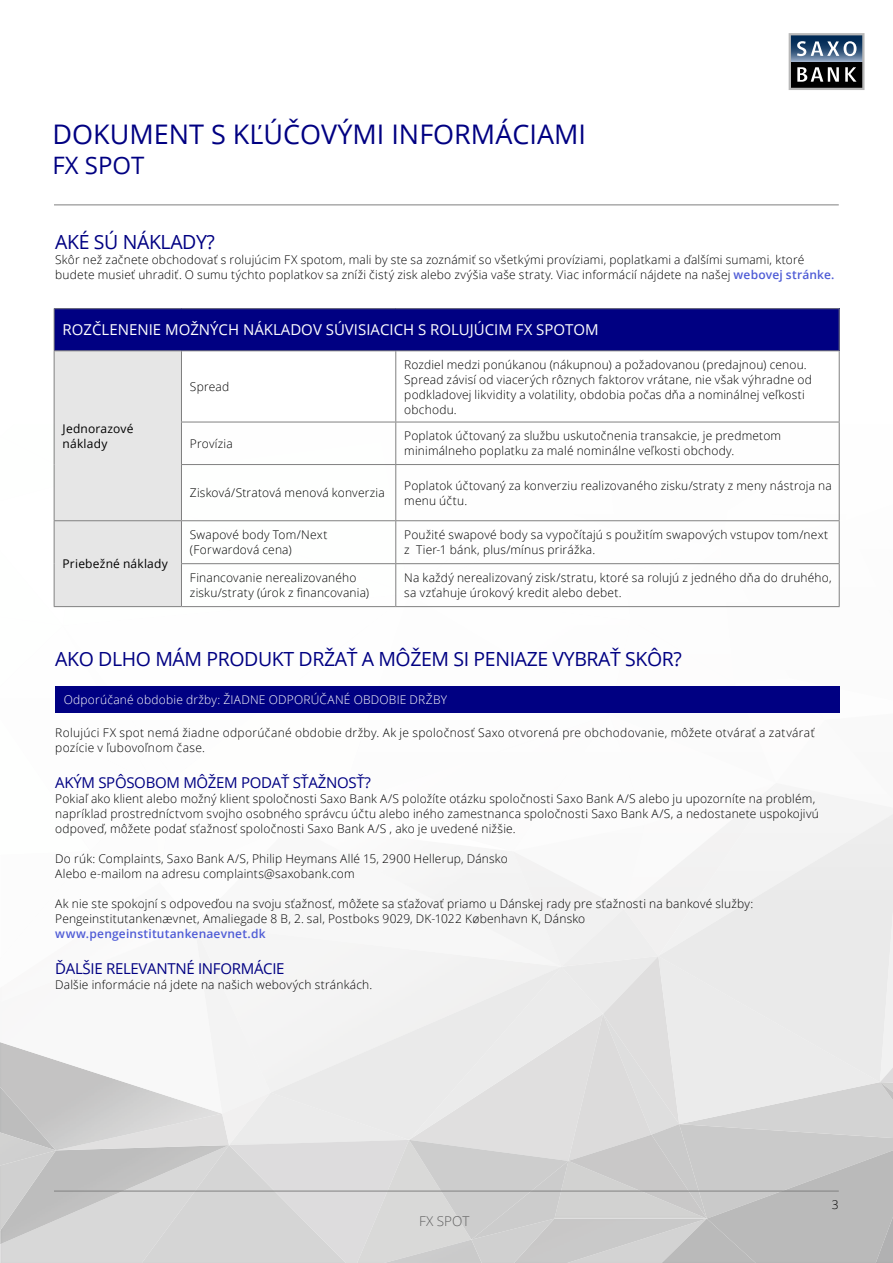
<style>
.page{position:relative;width:893px;height:1263px;background:#fff}
.page>*{position:absolute;margin:0;border:0;box-sizing:border-box;transform-origin:0 0}
.t1{font:27px "Open Sans";color:#000082}
.t2{font:24px "Open Sans";color:#000082}
.t3{font:19.5px "Open Sans";letter-spacing:-.02em;color:#000082}
.t4{font:15px "Open Sans";letter-spacing:-.02em;color:#000082}
.t5{font:15px "Open Sans";color:#fff}
.t6{font:300 13.5px "Open Sans";color:#616161}
.t7{font:300 12px/15px "Open Sans";letter-spacing:.015em;color:#000}
.t8{font:300 12px "Open Sans";letter-spacing:.015em;color:#fff}
.t9{font:12px/15px "Open Sans";letter-spacing:.015em;color:#000}
.t10{font:600 12px "Open Sans";letter-spacing:.015em;color:#4f5cd6}
.s1{font-weight:600;color:#4f5cd6}
</style>
<div class="page">
<img style="left:651px;top:1124px;width:28px;height:10px">
<img style="left:53px;top:400px;width:1px;height:151px">
<img style="left:651px;top:1134px;width:28px;height:27px">
<div style="left:0;top:1244px;width:142px;height:19px;background:#d8d8d8"></div>
<img style="left:0;top:1150px;width:142px;height:94px">
<img style="left:568px;top:1161px;width:111px;height:57px">
<img style="left:568px;top:1124px;width:83px;height:37px">
<div style="left:679px;top:1138px;width:214px;height:80px;background:#cacaca"></div>
<img style="left:880px;top:1083px;width:13px;height:17px">
<div style="left:222px;top:1093px;width:49px;height:52px;background:#f1f0f0"></div>
<img style="left:0;top:1042px;width:222px;height:72px">
<img style="left:142px;top:1145px;width:87px;height:118px">
<div style="left:229px;top:1140px;width:128px;height:123px;background:#dddcdd"></div>
<img style="left:53px;top:437px;width:1px;height:64px">
<div style="left:194px;top:967px;width:77px;height:126px;background:#f4f4f4"></div>
<div style="left:513px;top:851px;width:110px;height:116px;background:#f3f3f3"></div>
<div style="left:357px;top:1140px;width:52px;height:123px;background:#dddcdd"></div>
<img style="left:384px;top:1239px;width:87px;height:24px">
<img style="left:409px;top:1140px;width:159px;height:99px">
<img style="left:471px;top:1239px;width:83px;height:24px">
<div style="left:471px;top:1161px;width:97px;height:78px;background:#cdcdcd"></div>
<img style="left:55px;top:686px;width:98px;height:1px">
<img style="left:0;top:1132px;width:56px;height:18px">
<img style="left:0;top:1150px;width:56px;height:81px">
<img style="left:790px;top:521px;width:55px;height:166px">
<img style="left:662px;top:1218px;width:45px;height:45px">
<img style="left:707px;top:1150px;width:186px;height:113px">
<img style="left:876px;top:1216px;width:17px;height:47px">
<img style="left:174px;top:607px;width:166px;height:80px">
<img style="left:53px;top:551px;width:10px;height:57px">
<div style="left:561px;top:967px;width:42px;height:47px;background:#ebebeb"></div>
<div style="left:561px;top:909px;width:63px;height:58px;background:#f1f0f0"></div>
<img style="left:658px;top:1082px;width:222px;height:42px">
<div style="left:880px;top:911px;width:13px;height:156px;background:#eaeaea"></div>
<img style="left:880px;top:1067px;width:13px;height:16px">
<img style="left:381px;top:489px;width:146px;height:105px">
<img style="left:409px;top:607px;width:222px;height:80px">
<img style="left:610px;top:620px;width:21px;height:63px">
<img style="left:631px;top:783px;width:145px;height:42px">
<img style="left:610px;top:683px;width:166px;height:4px">
<hr style="left:54px;top:1191px;width:785px;height:1px;background:#808080">
<hr style="left:54px;top:204px;width:785px;height:1px;background:#808080">
<div style="left:54px;top:309px;width:785px;height:42px;background:#000082"></div>
<div style="left:55px;top:351px;width:126px;height:255px;background:#e6e6e6"></div>
<hr style="left:54px;top:351px;width:1px;height:71px;background:#808080">
<hr style="left:54px;top:422px;width:1px;height:42px;background:#808080">
<hr style="left:54px;top:464px;width:1px;height:56px;background:#808080">
<hr style="left:181px;top:351px;width:1px;height:71px;background:#808080">
<hr style="left:395px;top:351px;width:1px;height:71px;background:#808080">
<hr style="left:839px;top:351px;width:1px;height:71px;background:#808080">
<hr style="left:181px;top:422px;width:215px;height:1px;background:#808080">
<hr style="left:181px;top:422px;width:1px;height:42px;background:#808080">
<hr style="left:396px;top:422px;width:444px;height:1px;background:#808080">
<hr style="left:395px;top:422px;width:1px;height:42px;background:#808080">
<hr style="left:839px;top:422px;width:1px;height:42px;background:#808080">
<hr style="left:181px;top:464px;width:215px;height:1px;background:#808080">
<hr style="left:396px;top:464px;width:444px;height:1px;background:#808080">
<hr style="left:395px;top:465px;width:1px;height:55px;background:#808080">
<hr style="left:181px;top:520px;width:215px;height:1px;background:#808080">
<hr style="left:396px;top:520px;width:444px;height:1px;background:#808080">
<hr style="left:395px;top:521px;width:1px;height:42px;background:#808080">
<hr style="left:181px;top:563px;width:215px;height:1px;background:#808080">
<hr style="left:396px;top:563px;width:444px;height:1px;background:#808080">
<hr style="left:395px;top:564px;width:1px;height:42px;background:#808080">
<hr style="left:54px;top:308px;width:127px;height:1px;background:#808080">
<hr style="left:54px;top:309px;width:1px;height:41px;background:#808080">
<hr style="left:181px;top:308px;width:215px;height:1px;background:#808080">
<hr style="left:396px;top:308px;width:444px;height:1px;background:#808080">
<hr style="left:839px;top:309px;width:1px;height:41px;background:#808080">
<hr style="left:54px;top:350px;width:127px;height:1px;background:#808080">
<hr style="left:181px;top:350px;width:215px;height:1px;background:#808080">
<hr style="left:396px;top:350px;width:444px;height:1px;background:#808080">
<hr style="left:839px;top:465px;width:1px;height:55px;background:#808080">
<hr style="left:839px;top:521px;width:1px;height:42px;background:#808080">
<hr style="left:839px;top:564px;width:1px;height:42px;background:#808080">
<hr style="left:181px;top:606px;width:215px;height:1px;background:#808080">
<hr style="left:396px;top:606px;width:444px;height:1px;background:#808080">
<hr style="left:181px;top:465px;width:1px;height:55px;background:#808080">
<hr style="left:54px;top:520px;width:127px;height:1px;background:#808080">
<hr style="left:54px;top:521px;width:1px;height:43px;background:#808080">
<hr style="left:181px;top:521px;width:1px;height:42px;background:#808080">
<hr style="left:54px;top:564px;width:1px;height:42px;background:#808080">
<hr style="left:181px;top:564px;width:1px;height:42px;background:#808080">
<hr style="left:54px;top:606px;width:127px;height:1px;background:#808080">
<div style="left:55px;top:687px;width:785px;height:26px;background:#000082"></div>
<svg style="left:789px;top:33px;width:75px;height:57px;background:#525e6c"></svg>
<h1 class="t1" style="left:52px;top:116px;width:535px">DOKUMENT S KĽÚČOVÝMI INFORMÁCIAMI</h1>
<h2 class="t2" style="left:52px;top:149px;width:94px">FX SPOT</h2>
<h3 class="t3" style="left:55px;top:228px;width:161px">AKÉ SÚ NÁKLADY?</h3>
<p class="t7" style="left:55px;top:252px;width:781px">Skôr než začnete obchodovať s rolujúcim FX spotom, mali by ste sa zoznámiť so všetkými províziami, poplatkami a ďalšími sumami, ktoré budete musieť uhradiť. O sumu týchto poplatkov sa zníži čistý zisk alebo zvýšia vaše straty. Viac informácií nájdete na našej <span class="s1">webovej stránke.</span></p>
<p class="t5" style="left:63px;top:320px;width:538px">ROZČLENENIE MOŽNÝCH NÁKLADOV SÚVISIACICH S ROLUJÚCIM FX SPOTOM</p>
<p class="t9" style="left:63px;top:421px;width:72px">Jednorazové náklady</p>
<p class="t9" style="left:63px;top:556px;width:107px">Priebežné náklady</p>
<p class="t7" style="left:190px;top:379px;width:41px">Spread</p>
<p class="t7" style="left:404px;top:356px;width:409px">Rozdiel medzi ponúkanou (nákupnou) a požadovanou (predajnou) cenou.<br>Spread závisí od viacerých rôznych faktorov vrátane, nie však výhradne od podkladovej likvidity a volatility, obdobia počas dňa a nominálnej veľkosti obchodu.</p>
<p class="t7" style="left:190px;top:436px;width:44px">Provízia</p>
<p class="t7" style="left:404px;top:428px;width:378px">Poplatok účtovaný za službu uskutočnenia transakcie, je predmetom minimálneho poplatku za malé nominálne veľkosti obchody.</p>
<p class="t7" style="left:190px;top:485px;width:196px">Zisková/Stratová menová konverzia</p>
<p class="t7" style="left:404px;top:478px;width:429px">Poplatok účtovaný za konverziu realizovaného zisku/straty z meny nástroja na menu účtu.</p>
<p class="t7" style="left:190px;top:527px;width:139px">Swapové body Tom/Next (Forwardová cena)</p>
<p class="t7" style="left:404px;top:527px;width:425px">Použité swapové body sa vypočítajú s použitím swapových vstupov tom/next z Tier-1 bánk, plus/mínus prirážka.</p>
<p class="t7" style="left:190px;top:570px;width:181px">Financovanie nerealizovaného zisku/straty (úrok z financovania)</p>
<p class="t7" style="left:404px;top:570px;width:429px">Na každý nerealizovaný zisk/stratu, ktoré sa rolujú z jedného dňa do druhého, sa vzťahuje úrokový kredit alebo debet.</p>
<h3 class="t3" style="left:55px;top:645px;width:628px">AKO DLHO MÁM PRODUKT DRŽAŤ A MÔŽEM SI PENIAZE VYBRAŤ SKÔR?</h3>
<p class="t8" style="left:64px;top:692px;width:385px">Odporúčané obdobie držby: ŽIADNE ODPORÚČANÉ OBDOBIE DRŽBY</p>
<p class="t7" style="left:55px;top:725px;width:761px">Rolujúci FX spot nemá žiadne odporúčané obdobie držby. Ak je spoločnosť Saxo otvorená pre obchodovanie, môžete otvárať a zatvárať pozície v ľubovoľnom čase.</p>
<p class="t4" style="left:55px;top:772px;width:317px">AKÝM SPÔSOBOM MÔŽEM PODAŤ SŤAŽNOSŤ?</p>
<p class="t7" style="left:55px;top:791px;width:765px">Pokiaľ ako klient alebo možný klient spoločnosti Saxo Bank A/S položíte otázku spoločnosti Saxo Bank A/S alebo ju upozorníte na problém, napríklad prostredníctvom svojho osobného správcu účtu alebo iného zamestnanca spoločnosti Saxo Bank A/S, a nedostanete uspokojivú odpoveď, môžete podať sťažnosť spoločnosti Saxo Bank A/S , ako je uvedené nižšie.</p>
<p class="t7" style="left:55px;top:851px;width:454px">Do rúk: Complaints, Saxo Bank A/S, Philip Heymans Allé 15, 2900 Hellerup, Dánsko<br>Alebo e-mailom na adresu complaints@saxobank.com</p>
<p class="t7" style="left:55px;top:896px;width:699px">Ak nie ste spokojní s odpoveďou na svoju sťažnosť, môžete sa sťažovať priamo u Dánskej rady pre sťažnosti na bankové služby:<br>Pengeinstitutankenævnet, Amaliegade 8 B, 2. sal, Postboks 9029, DK-1022 København K, Dánsko</p>
<p class="t10" style="left:55px;top:925px;width:212px">www.pengeinstitutankenaevnet.dk</p>
<p class="t4" style="left:55px;top:958px;width:231px">ĎALŠIE RELEVANTNÉ INFORMÁCIE</p>
<p class="t7" style="left:55px;top:977px;width:319px">Dalšie informácie ná jdete na našich webových stránkách.</p>
<p class="t6" style="left:419px;top:1211px;width:52px">FX SPOT</p>
<p class="t7" style="left:832px;top:1197px;width:8px">3</p>
</div>
